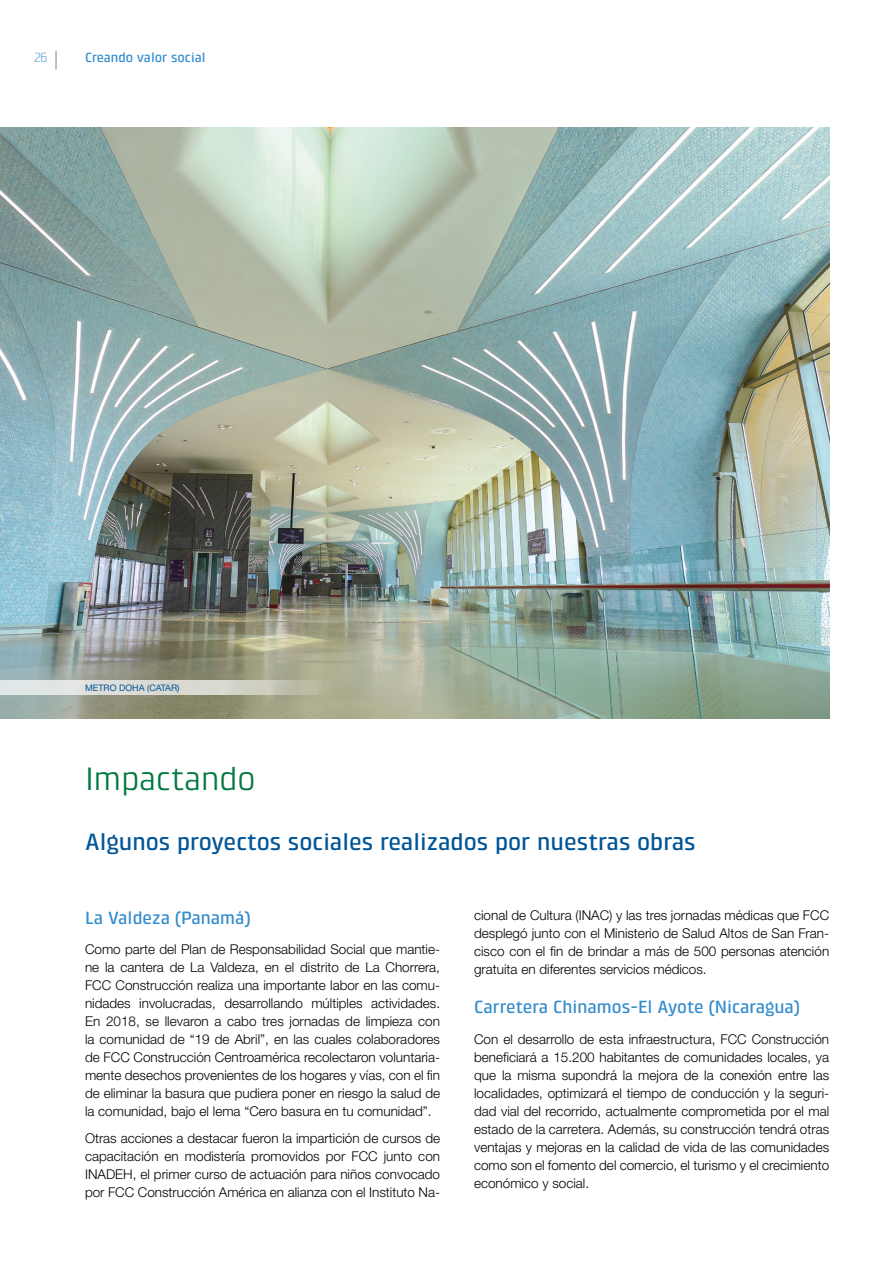
<style>
.page{position:relative;width:893px;height:1263px;background:#fff}
.page>*{position:absolute;margin:0;border:0;box-sizing:border-box;transform-origin:0 0}
.t1{font:33px "Klint LT Pro";color:#007a3e}
.t2{font:500 24px "Klint LT Pro";color:#005597}
.t3{font:500 18px "Klint LT Pro";color:#338ccc}
.t4{font:300 13.5px/18px "Helvetica Neue LT";color:#000;text-align:justify}
.t5{font:500 13.5px "Klint LT Pro";color:#338ccc}
.t6{font:300 13.5px "Klint LT Pro";color:#338ccc}
.t7{font:9px "Helvetica Neue LT";color:#005597}
</style>
<div class="page">
<svg style="left:55px;top:51px;width:2px;height:19px"></svg>
<img style="left:0;top:128px;width:829px;height:591px">
<svg style="left:0;top:680px;width:334px;height:15px;background:#d5d6cd"></svg>
<p class="t6" style="left:34px;top:49px;width:15px">26</p>
<p class="t5" style="left:85px;top:49px;width:122px">Creando valor social</p>
<p class="t7" style="left:85px;top:683px;width:96px">METRO DOHA (CATAR)</p>
<h1 class="t1" style="left:85px;top:760px;width:172px">Impactando</h1>
<h2 class="t2" style="left:85px;top:828px;width:612px">Algunos proyectos sociales realizados por nuestras obras</h2>
<h3 class="t3" style="left:85px;top:907px;width:167px">La Valdeza (Panamá)</h3>
<p class="t4" style="left:85px;top:940px;width:357px">Como parte del Plan de Responsabilidad Social que mantie&shy;ne la cantera de La Valdeza, en el distrito de La Chorrera, FCC Construcción realiza una importante labor en las comu&shy;nidades involucradas, desarrollando múltiples actividades.<br>En 2018, se llevaron a cabo tres jornadas de limpieza con la comunidad de “19 de Abril”, en las cuales colaboradores de FCC Construcción Centroamérica recolectaron voluntaria&shy;mente desechos provenientes de los hogares y vías, con el fin de eliminar la basura que pudiera poner en riesgo la salud de la comunidad, bajo el lema “Cero basura en tu comunidad”.</p>
<p class="t4" style="left:85px;top:1129px;width:357px">Otras acciones a destacar fueron la impartición de cursos de capacitación en modistería promovidos por FCC junto con INADEH, el primer curso de actuación para niños convocado por FCC Construcción América en alianza con el Instituto Na-</p>
<p class="t4" style="left:474px;top:906px;width:357px">cional de Cultura (INAC) y las tres jornadas médicas que FCC desplegó junto con el Ministerio de Salud Altos de San Fran&shy;cisco con el fin de brindar a más de 500 personas atención gratuita en diferentes servicios médicos.</p>
<h3 class="t3" style="left:474px;top:997px;width:327px">Carretera Chinamos-El Ayote (Nicaragua)</h3>
<p class="t4" style="left:474px;top:1030px;width:357px">Con el desarrollo de esta infraestructura, FCC Construcción beneficiará a 15.200 habitantes de comunidades locales, ya que la misma supondrá la mejora de la conexión entre las localidades, optimizará el tiempo de conducción y la seguri&shy;dad vial del recorrido, actualmente comprometida por el mal estado de la carretera. Además, su construcción tendrá otras ventajas y mejoras en la calidad de vida de las comunidades como son el fomento del comercio, el turismo y el crecimiento económico y social.</p>
</div>
